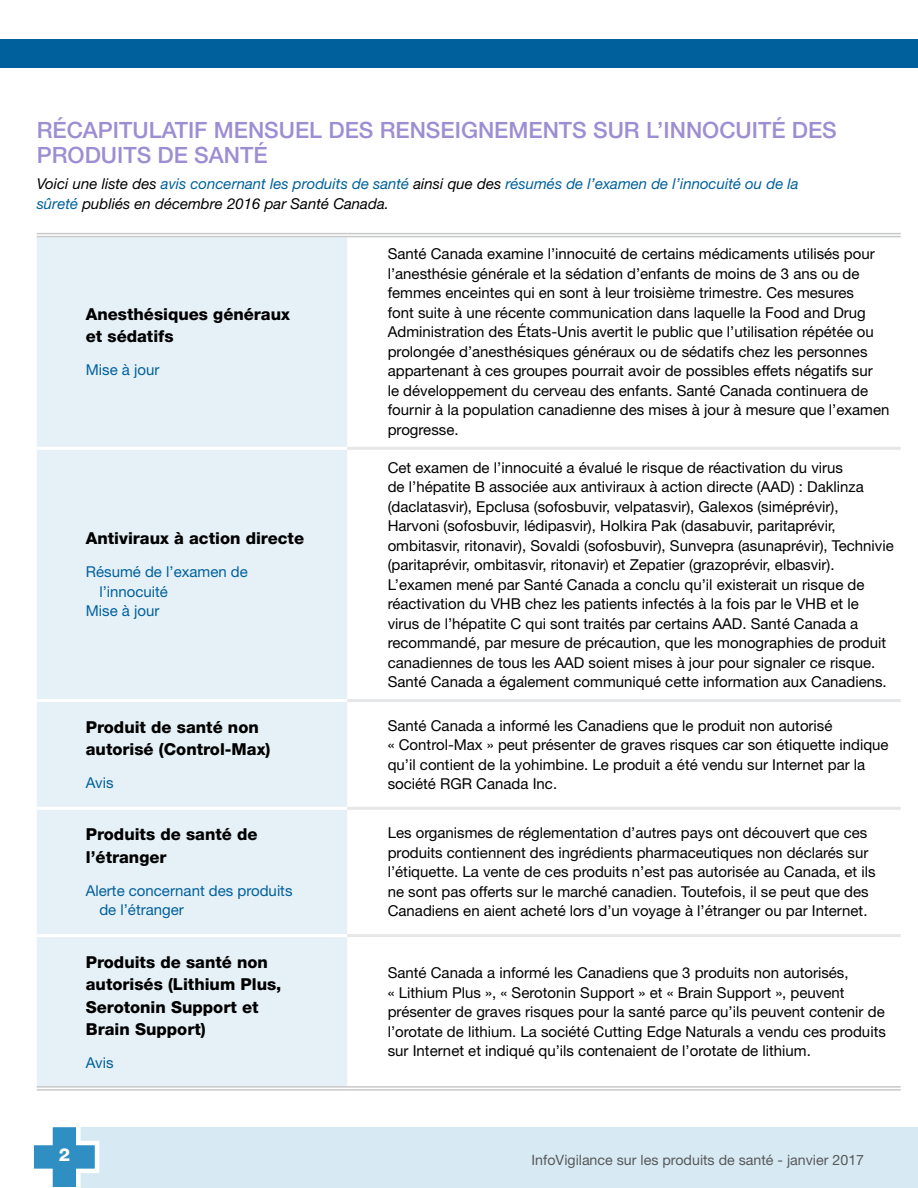
<style>
.page{position:relative;width:918px;height:1188px;background:#fff}
.page>*{position:absolute;margin:0;border:0;box-sizing:border-box;transform-origin:0 0}
.Text_-_Title_level_1{font:500 22.5px/25.5px "Helvetica Neue LT Std";color:#9d8ed3}
.t1{font:800 18px "Helvetica Neue LT Std";color:#fff}
.Recap_-_Product{font:800 16.5px/22.5px "Helvetica Neue LT Std";color:#000}
.Text_-_Body{font:15px/19.5px "Helvetica Neue LT Std";color:#000}
.Text_-_Body-2{font:italic 15px/19.5px "Helvetica Neue LT Std";color:#00609c}
.Recap_-_Com_Type{font:15px/19.5px "Helvetica Neue LT Std";color:#00609c}
.t2{font:14.25px "Helvetica Neue LT Std";color:#58595b}
.s1{color:#000}
</style>
<div class="page">
<div style="left:64px;top:1127px;width:854px;height:61px;background:#d7eaf3"></div>
<svg style="left:33px;top:1127px;width:67px;height:61px"></svg>
<div style="left:0;top:39px;width:918px;height:29px;background:#00609c"></div>
<div style="left:37px;top:237px;width:310px;height:849px;background:#e6f1f7"></div>
<hr style="left:37px;top:233px;width:310px;height:4px;background:#f1f1f1">
<hr style="left:347px;top:233px;width:554px;height:4px;background:#f3f3f3">
<hr style="left:37px;top:447px;width:310px;height:3px;background:#fff">
<hr style="left:37px;top:699px;width:310px;height:3px;background:#fff">
<hr style="left:37px;top:807px;width:310px;height:3px;background:#fff">
<hr style="left:37px;top:233px;width:310px;height:1px;background:#c7c8ca">
<hr style="left:37px;top:236px;width:310px;height:1px;background:#c7c8ca">
<hr style="left:347px;top:233px;width:554px;height:1px;background:#c7c8ca">
<hr style="left:347px;top:236px;width:554px;height:1px;background:#c7c8ca">
<hr style="left:347px;top:447px;width:554px;height:3px;background:#e6e7e8">
<hr style="left:347px;top:699px;width:554px;height:3px;background:#e6e7e8">
<hr style="left:347px;top:807px;width:554px;height:3px;background:#e6e7e8">
<hr style="left:37px;top:934px;width:310px;height:3px;background:#fff">
<hr style="left:347px;top:934px;width:554px;height:3px;background:#e6e7e8">
<hr style="left:37px;top:1086px;width:310px;height:2px;background:#c7c8ca">
<hr style="left:37px;top:1089px;width:310px;height:2px;background:#c7c8ca">
<hr style="left:347px;top:1086px;width:554px;height:2px;background:#c7c8ca">
<hr style="left:347px;top:1089px;width:554px;height:2px;background:#c7c8ca">
<p class="Text_-_Title_level_1" style="left:37px;top:117px;width:802px">RÉCAPITULATIF MENSUEL DES RENSEIGNEMENTS SUR L’INNOCUITÉ DES<br>PRODUITS DE SANTÉ</p>
<p class="Text_-_Body-2" style="left:37px;top:174px;width:763px"><span class="s1">Voici une liste des</span> avis concernant les produits de santé <span class="s1">ainsi que des</span> résumés de l’examen de l’innocuité ou de la sûreté <span class="s1">publiés en décembre 2016 par Santé Canada.</span></p>
<p class="Recap_-_Product" style="left:86px;top:303px;width:206px">Anesthésiques généraux et sédatifs</p>
<p class="Recap_-_Com_Type" style="left:86px;top:360px;width:75px">Mise à jour</p>
<p class="Recap_-_Product" style="left:86px;top:527px;width:220px">Antiviraux à action directe</p>
<p class="Recap_-_Com_Type" style="left:99px;top:562px;width:150px;text-indent:-13px">Résumé de l’examen de l’innocuité</p>
<p class="Recap_-_Com_Type" style="left:86px;top:601px;width:75px">Mise à jour</p>
<p class="Recap_-_Product" style="left:86px;top:715px;width:186px">Produit de santé non autorisé (Control-Max)</p>
<p class="Recap_-_Com_Type" style="left:86px;top:773px;width:29px">Avis</p>
<p class="Recap_-_Product" style="left:86px;top:823px;width:173px">Produits de santé de l’étranger</p>
<p class="Recap_-_Com_Type" style="left:99px;top:881px;width:195px;text-indent:-13px">Alerte concernant des produits de l’étranger</p>
<p class="Recap_-_Product" style="left:86px;top:950px;width:197px">Produits de santé non autorisés (Lithium Plus,<br>Serotonin Support et<br>Brain Support)</p>
<p class="Recap_-_Com_Type" style="left:86px;top:1053px;width:29px">Avis</p>
<p class="Text_-_Body" style="left:388px;top:244px;width:503px">Santé Canada examine l’innocuité de certains médicaments utilisés pour l’anesthésie générale et la sédation d’enfants de moins de 3 ans ou de femmes enceintes qui en sont à leur troisième trimestre. Ces mesures<br>font suite à une récente communication dans laquelle la Food and Drug Administration des États-Unis avertit le public que l’utilisation répétée ou prolongée d’anesthésiques généraux ou de sédatifs chez les personnes appartenant à ces groupes pourrait avoir de possibles effets négatifs sur<br>le développement du cerveau des enfants. Santé Canada continuera de fournir à la population canadienne des mises à jour à mesure que l’examen progresse.</p>
<p class="Text_-_Body" style="left:388px;top:457px;width:508px">Cet examen de l’innocuité a évalué le risque de réactivation du virus<br>de l’hépatite B associée aux antiviraux à action directe (AAD) : Daklinza (daclatasvir), Epclusa (sofosbuvir, velpatasvir), Galexos (siméprévir), Harvoni (sofosbuvir, lédipasvir), Holkira Pak (dasabuvir, paritaprévir, ombitasvir, ritonavir), Sovaldi (sofosbuvir), Sunvepra (asunaprévir), Technivie (paritaprévir, ombitasvir, ritonavir) et Zepatier (grazoprévir, elbasvir).<br>L’examen mené par Santé Canada a conclu qu’il existerait un risque de réactivation du VHB chez les patients infectés à la fois par le VHB et le virus de l’hépatite C qui sont traités par certains AAD. Santé Canada a recommandé, par mesure de précaution, que les monographies de produit canadiennes de tous les AAD soient mises à jour pour signaler ce risque.<br>Santé Canada a également communiqué cette information aux Canadiens.</p>
<p class="Text_-_Body" style="left:388px;top:715px;width:502px">Santé Canada a informé les Canadiens que le produit non autorisé<br>« Control-Max » peut présenter de graves risques car son étiquette indique qu’il contient de la yohimbine. Le produit a été vendu sur Internet par la société RGR Canada Inc.</p>
<p class="Text_-_Body" style="left:388px;top:823px;width:489px">Les organismes de réglementation d’autres pays ont découvert que ces produits contiennent des ingrédients pharmaceutiques non déclarés sur l’étiquette. La vente de ces produits n’est pas autorisée au Canada, et ils ne sont pas offerts sur le marché canadien. Toutefois, il se peut que des Canadiens en aient acheté lors d’un voyage à l’étranger ou par Internet.</p>
<p class="Text_-_Body" style="left:388px;top:963px;width:500px">Santé Canada a informé les Canadiens que 3 produits non autorisés,<br>« Lithium Plus », « Serotonin Support » et « Brain Support », peuvent présenter de graves risques pour la santé parce qu’ils peuvent contenir de l’orotate de lithium. La société Cutting Edge Naturals a vendu ces produits sur Internet et indiqué qu’ils contenaient de l’orotate de lithium.</p>
<p class="t1" style="left:59px;top:1144px;width:13px">2</p>
<p class="t2" style="left:532px;top:1152px;width:334px">InfoVigilance sur les produits de santé - janvier 2017</p>
</div>
